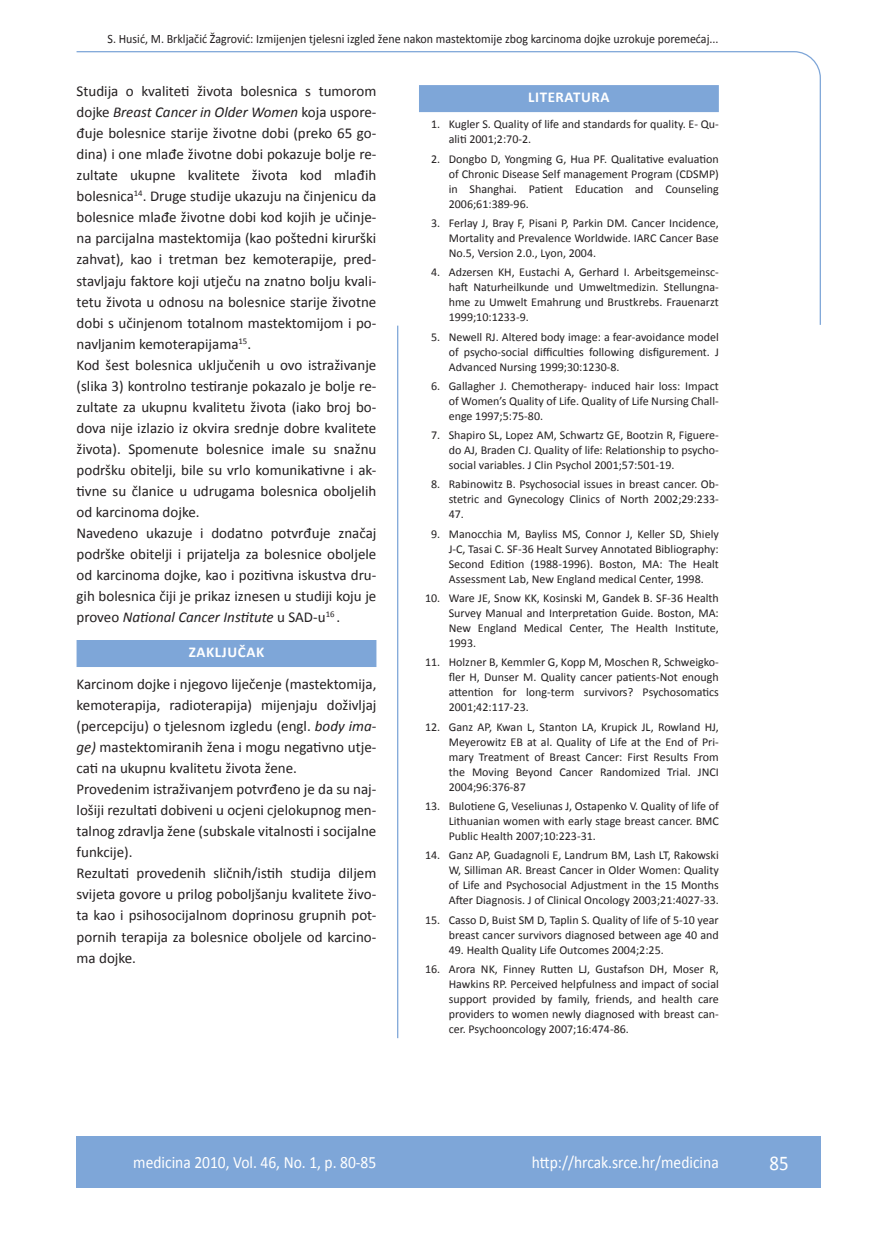
<style>
.page{position:relative;width:872px;height:1234px;background:#fff}
.page>*{position:absolute;margin:0;border:0;box-sizing:border-box;transform-origin:0 0}
.t1{font:21px "Calibri";color:#fff;scale:.9 1}
.t2{font:17.25px "Calibri";color:#fff;scale:.9 1}
.osnovni_tekst{font:15px/21px "Calibri";color:#231f20;text-align:justify}
.naslov_ruler{font:700 15px "Calibri";letter-spacing:.04em;color:#fff}
.glava{font:12.75px "Calibri";color:#231f20;scale:.94 1}
.literatura{font:12px/15px "Calibri";color:#231f20;text-align:justify}
.s1{font-style:italic}
</style>
<div class="page">
<svg style="left:76px;top:51px;width:745px;height:275px"></svg>
<hr style="left:397px;top:325px;width:1px;height:712px;background:#7ea6d8">
<div style="left:77px;top:1135px;width:744px;height:51px;background:#7ea6d8"></div>
<div style="left:77px;top:640px;width:299px;height:27px;background:#7ea6d8"></div>
<div style="left:419px;top:85px;width:300px;height:27px;background:#7ea6d8"></div>
<p class="glava" style="left:108px;top:30px;width:651px">S. Husić, M. Brkljačić Žagrović: Izmijenjen tjelesni izgled žene nakon mastektomije zbog karcinoma dojke uzrokuje poremećaj...</p>
<p class="osnovni_tekst" style="left:77px;top:80px;width:301px">Studija o kvaliteti života bolesnica s tumorom dojke <span class="s1">Breast Cancer in Older Women</span> koja uspore&shy;đuje bolesnice starije životne dobi (preko 65 go&shy;dina) i one mlađe životne dobi pokazuje bolje re&shy;zultate ukupne kvalitete života kod mlađih bolesnica<sup>14</sup>. Druge studije ukazuju na činjenicu da bolesnice mlađe životne dobi kod kojih je učinje&shy;na parcijalna mastektomija (kao poštedni kirurški zahvat), kao i tretman bez kemoterapije, pred&shy;stavljaju faktore koji utječu na znatno bolju kvali&shy;tetu života u odnosu na bolesnice starije životne dobi s učinjenom totalnom mastektomijom i po&shy;navljanim kemoterapijama<sup>15</sup>.</p>
<p class="osnovni_tekst" style="left:77px;top:353px;width:301px">Kod šest bolesnica uključenih u ovo istraživanje (slika 3) kontrolno testiranje pokazalo je bolje re&shy;zultate za ukupnu kvalitetu života (iako broj bo&shy;dova nije izlazio iz okvira srednje dobre kvalitete života). Spomenute bolesnice imale su snažnu podršku obitelji, bile su vrlo komunikativne i ak&shy;tivne su članice u udrugama bolesnica oboljelih od karcinoma dojke.</p>
<p class="osnovni_tekst" style="left:77px;top:521px;width:301px">Navedeno ukazuje i dodatno potvrđuje značaj podrške obitelji i prijatelja za bolesnice oboljele od karcinoma dojke, kao i pozitivna iskustva dru&shy;gih bolesnica čiji je prikaz iznesen u studiji koju je proveo <span class="s1">National Cancer Institute</span> u SAD-u<sup>16</sup> .</p>
<p class="naslov_ruler" style="left:189px;top:643px;width:77px">ZAKLJUČAK</p>
<p class="osnovni_tekst" style="left:77px;top:673px;width:301px">Karcinom dojke i njegovo liječenje (mastektomija, kemoterapija, radioterapija) mijenjaju doživljaj (percepciju) o tjelesnom izgledu (engl. <span class="s1">body ima&shy;ge)</span> mastektomiranih žena i mogu negativno utje&shy;cati na ukupnu kvalitetu života žene.</p>
<p class="osnovni_tekst" style="left:77px;top:778px;width:301px">Provedenim istraživanjem potvrđeno je da su naj&shy;lošiji rezultati dobiveni u ocjeni cjelokupnog men&shy;talnog zdravlja žene (subskale vitalnosti i socijalne funkcije).</p>
<p class="osnovni_tekst" style="left:77px;top:862px;width:301px">Rezultati provedenih sličnih/istih studija diljem svijeta govore u prilog poboljšanju kvalitete živo&shy;ta kao i psihosocijalnom doprinosu grupnih pot&shy;pornih terapija za bolesnice oboljele od karcino&shy;ma dojke.</p>
<p class="naslov_ruler" style="left:528px;top:88px;width:83px">LITERATURA</p>
<p class="literatura" style="left:449px;top:116px;width:271px;text-indent:-18px">1. Kugler S. Quality of life and standards for quality. E- Qu&shy;aliti 2001;2:70-2.</p>
<p class="literatura" style="left:449px;top:151px;width:272px;text-indent:-18px">2. Dongbo D, Yongming G, Hua PF. Qualitative evaluation of Chronic Disease Self management Program (CDSMP) in Shanghai. Patient Education and Counseling 2006;61:389-96.</p>
<p class="literatura" style="left:449px;top:215px;width:272px;text-indent:-18px">3. Ferlay J, Bray F, Pisani P, Parkin DM. Cancer Incidence, Mortality and Prevalence Worldwide. IARC Cancer Base No.5, Version 2.0., Lyon, 2004.</p>
<p class="literatura" style="left:449px;top:264px;width:272px;text-indent:-18px">4. Adzersen KH, Eustachi A, Gerhard I. Arbeitsgemeinsc&shy;haft Naturheilkunde und Umweltmedizin. Stellungna&shy;hme zu Umwelt Emahrung und Brustkrebs. Frauenarzt 1999;10:1233-9.</p>
<p class="literatura" style="left:449px;top:328px;width:271px;text-indent:-18px">5. Newell RJ. Altered body image: a fear-avoidance model of psycho-social difficulties following disfigurement. J Advanced Nursing 1999;30:1230-8.</p>
<p class="literatura" style="left:449px;top:378px;width:271px;text-indent:-18px">6. Gallagher J. Chemotherapy- induced hair loss: Impact of Women’s Quality of Life. Quality of Life Nursing Chall&shy;enge 1997;5:75-80.</p>
<p class="literatura" style="left:449px;top:427px;width:271px;text-indent:-18px">7. Shapiro SL, Lopez AM, Schwartz GE, Bootzin R, Figuere&shy;do AJ, Braden CJ. Quality of life: Relationship to psycho&shy;social variables. J Clin Psychol 2001;57:501-19.</p>
<p class="literatura" style="left:449px;top:476px;width:272px;text-indent:-18px">8. Rabinowitz B. Psychosocial issues in breast cancer. Ob&shy;stetric and Gynecology Clinics of North 2002;29:233- 47.</p>
<p class="literatura" style="left:449px;top:525px;width:271px;text-indent:-18px">9. Manocchia M, Bayliss MS, Connor J, Keller SD, Shiely J-C, Tasai C. SF-36 Healt Survey Annotated Bibliography:<br>Second Edition (1988-1996). Boston, MA: The Healt Assessment Lab, New England medical Center, 1998.</p>
<p class="literatura" style="left:449px;top:590px;width:272px;text-indent:-24px">10. Ware JE, Snow KK, Kosinski M, Gandek B. SF-36 Health Survey Manual and Interpretation Guide. Boston, MA:<br>New England Medical Center, The Health Institute, 1993.</p>
<p class="literatura" style="left:449px;top:654px;width:272px;text-indent:-24px">11. Holzner B, Kemmler G, Kopp M, Moschen R, Schweigko&shy;fler H, Dunser M. Quality cancer patients-Not enough attention for long-term survivors? Psychosomatics 2001;42:117-23.</p>
<p class="literatura" style="left:449px;top:718px;width:271px;text-indent:-24px">12. Ganz AP, Kwan L, Stanton LA, Krupick JL, Rowland HJ, Meyerowitz EB at al. Quality of Life at the End of Pri&shy;mary Treatment of Breast Cancer: First Results From the Moving Beyond Cancer Randomized Trial. JNCI 2004;96:376-87</p>
<p class="literatura" style="left:449px;top:797px;width:272px;text-indent:-24px">13. Bulotiene G, Veseliunas J, Ostapenko V. Quality of life of Lithuanian women with early stage breast cancer. BMC Public Health 2007;10:223-31.</p>
<p class="literatura" style="left:449px;top:847px;width:272px;text-indent:-24px">14. Ganz AP, Guadagnoli E, Landrum BM, Lash LT, Rakowski W, Silliman AR. Breast Cancer in Older Women: Quality of Life and Psychosocial Adjustment in the 15 Months After Diagnosis. J of Clinical Oncology 2003;21:4027-33.</p>
<p class="literatura" style="left:425px;top:911px;width:295px;text-align:right">15. Casso D, Buist SM D, Taplin S. Quality of life of 5-10 year breast cancer survivors diagnosed between age 40 and</p>
<p class="literatura" style="left:449px;top:941px;width:216px">49. Health Quality Life Outcomes 2004;2:25.</p>
<p class="literatura" style="left:449px;top:960px;width:272px;text-indent:-24px">16. Arora NK, Finney Rutten LJ, Gustafson DH, Moser R, Hawkins RP. Perceived helpfulness and impact of social support provided by family, friends, and health care providers to women newly diagnosed with breast can&shy;cer. Psychooncology 2007;16:474-86.</p>
<p class="t2" style="left:133px;top:1151px;width:272px">medicina 2010, Vol. 46, No. 1, p. 80-85</p>
<p class="t2" style="left:532px;top:1151px;width:209px">http://hrcak.srce.hr/medicina</p>
<p class="t1" style="left:769px;top:1149px;width:23px">85</p>
</div>
